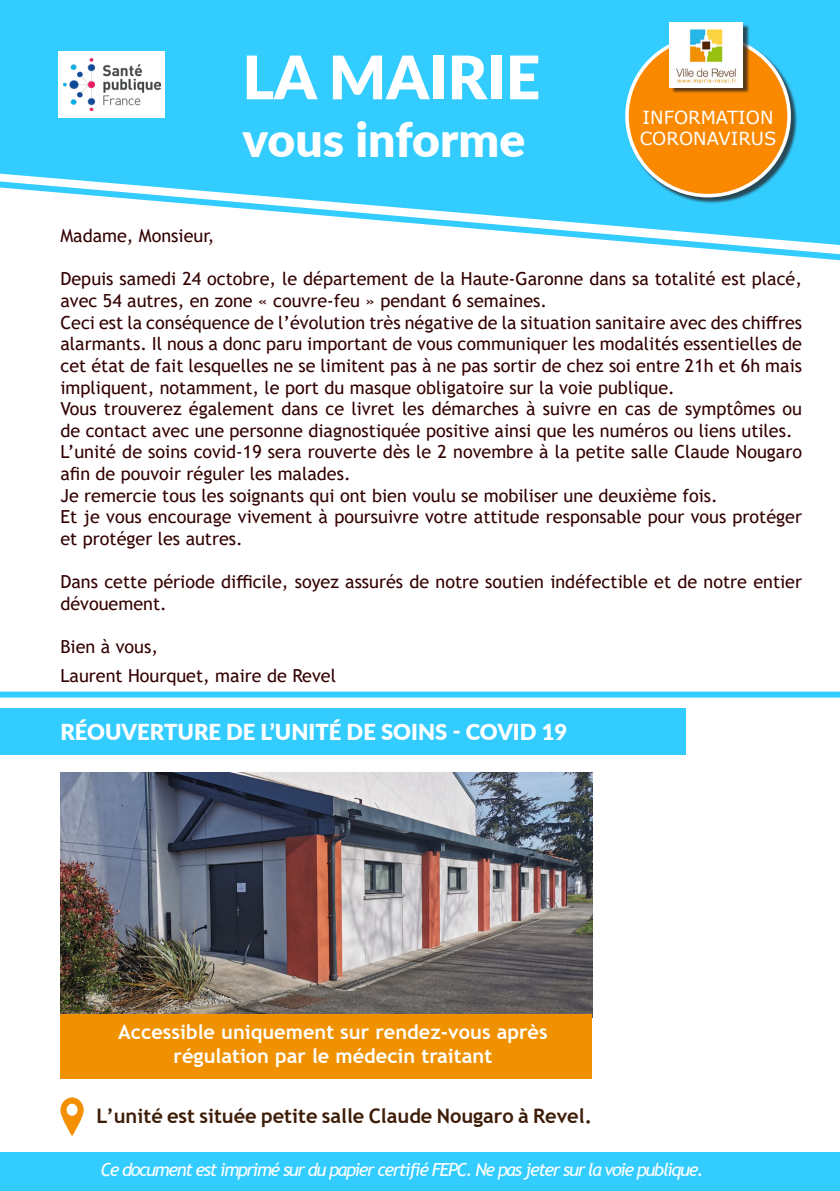
<style>
.page{position:relative;width:840px;height:1191px;background:#fff}
.page>*{position:absolute;margin:0;border:0;box-sizing:border-box;transform-origin:0 0}
.t1{font:900 60px "Lato";color:#fff}
.t2{font:900 48px "Lato";color:#fff}
.t3{font:900 22px "Lato";color:#fff}
.t4{font:700 20px/24px "Trebuchet MS";color:#fff;text-align:center}
.t5{font:700 20px "Trebuchet MS";color:#3e1d09}
.t6{font:18px/21.6px "Trebuchet MS";color:#300}
.t7{font:italic 18px "Trebuchet MS";letter-spacing:-.075em;color:#fff}
.t8{font:18px "Verdana";color:#fff}
</style>
<div class="page">
<img style="left:60px;top:772px;width:531px;height:242px">
<svg style="left:60px;top:1097px;width:24px;height:39px"></svg>
<div style="left:67px;top:1103px;width:10px;height:12px;background:#fff;border-radius:50%"></div>
<div style="left:0;top:0;width:839px;height:165px;background:#3cf"></div>
<div style="left:58px;top:51px;width:107px;height:67px;background:#fff"></div>
<img style="left:64px;top:58px;width:96px;height:52px">
<div style="left:0;top:708px;width:685px;height:46px;background:#3cf"></div>
<svg style="left:0;top:165px;width:839px;height:533px"></svg>
<div style="left:627px;top:37px;width:169px;height:167px;background:#231f20;opacity:.75"></div>
<div style="left:626px;top:36px;width:162px;height:160px;background:#fa8900;border-radius:50%"></div>
<div style="left:625px;top:35px;width:165px;height:162px;border:4px solid #fff;border-radius:50%"></div>
<div style="left:670px;top:24px;width:78px;height:70px;background:#231f20;opacity:.75"></div>
<img style="left:669px;top:23px;width:73px;height:64px">
<div style="left:60px;top:1014px;width:531px;height:64px;background:#f09101"></div>
<div style="left:99px;top:1024px;width:467px;height:55px;background:#f09101"></div>
<div style="left:0;top:1152px;width:839px;height:39px;background:#3cf"></div>
<p class="t1" style="left:242px;top:32px;width:299px">LA MAIRIE</p>
<p class="t2" style="left:242px;top:103px;width:284px">vous informe</p>
<p class="t8" style="left:642px;top:105px;width:132px">INFORMATION</p>
<p class="t8" style="left:639px;top:126px;width:138px">CORONAVIRUS</p>
<p class="t6" style="left:60px;top:225px;width:155px">Madame, Monsieur,</p>
<p class="t6" style="left:60px;top:268px;width:742px">Depuis samedi 24 octobre, le département de la Haute-Garonne dans sa totalité est placé, avec 54 autres, en zone « couvre-feu » pendant 6 semaines.</p>
<p class="t6" style="left:60px;top:311px;width:742px;text-align:justify">Ceci est la conséquence de l’évolution très négative de la situation sanitaire avec des chiffres alarmants. Il nous a donc paru important de vous communiquer les modalités essentielles de cet état de fait lesquelles ne se limitent pas à ne pas sortir de chez soi entre 21h et 6h mais impliquent, notamment, le port du masque obligatoire sur la voie publique.</p>
<p class="t6" style="left:60px;top:398px;width:742px">Vous trouverez également dans ce livret les démarches à suivre en cas de symptômes ou de contact avec une personne diagnostiquée positive ainsi que les numéros ou liens utiles.</p>
<p class="t6" style="left:60px;top:441px;width:742px">L’unité de soins covid-19 sera rouverte dès le 2 novembre à la petite salle Claude Nougaro afin de pouvoir réguler les malades.</p>
<p class="t6" style="left:60px;top:484px;width:658px">Je remercie tous les soignants qui ont bien voulu se mobiliser une deuxième fois.</p>
<p class="t6" style="left:60px;top:506px;width:742px">Et je vous encourage vivement à poursuivre votre attitude responsable pour vous protéger et protéger les autres.</p>
<p class="t6" style="left:60px;top:570px;width:742px">Dans cette période difficile, soyez assurés de notre soutien indéfectible et de notre entier dévouement.</p>
<p class="t6" style="left:60px;top:635px;width:99px">Bien à vous,</p>
<p class="t6" style="left:60px;top:664px;width:277px">Laurent Hourquet, maire de Revel</p>
<p class="t3" style="left:60px;top:715px;width:508px">RÉOUVERTURE DE L’UNITÉ DE SOINS - COVID 19</p>
<p class="t4" style="left:118px;top:1020px;width:431px">Accessible uniquement sur rendez-vous après régulation par le médecin traitant</p>
<p class="t5" style="left:96px;top:1103px;width:497px">L’unité est située petite salle Claude Nougaro à Revel.</p>
<p class="t7" style="left:100px;top:1158px;width:604px">Ce document est imprimé sur du papier certifié FEPC. Ne pas jeter sur la voie publique.</p>
</div>
